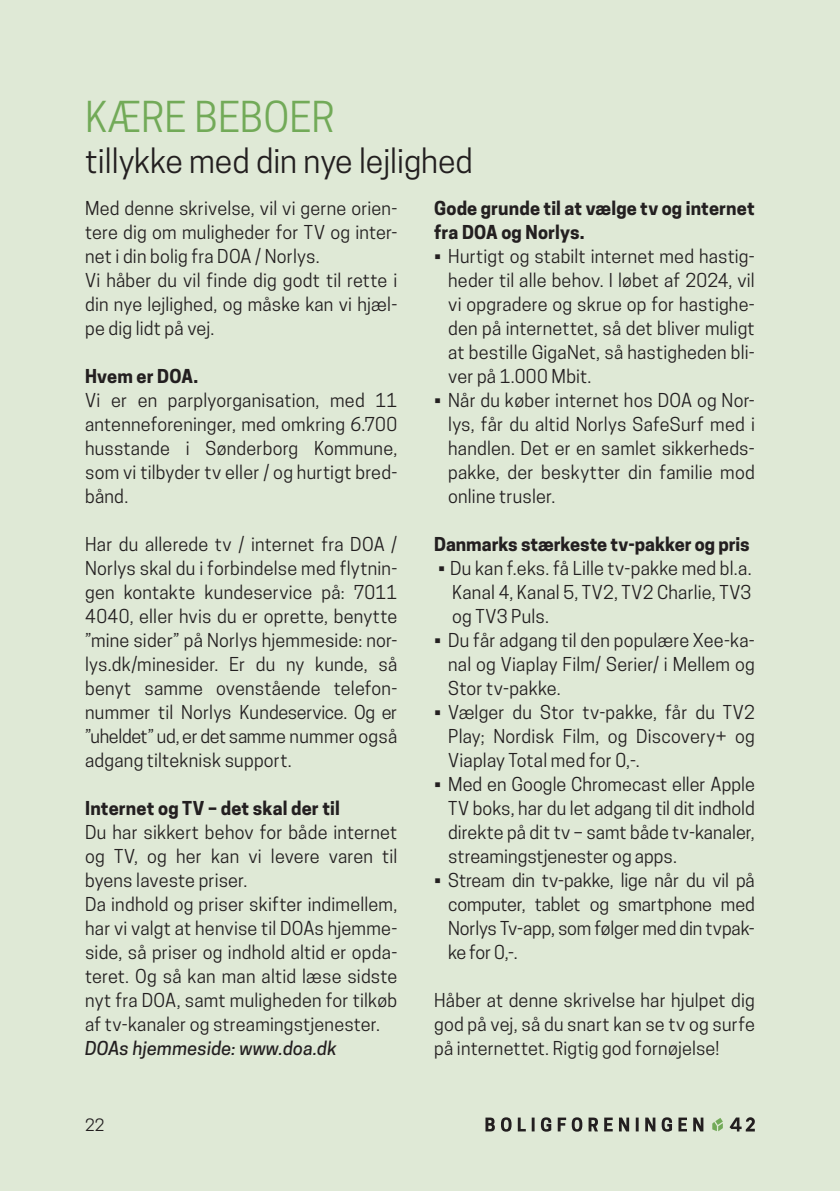
<style>
.page{position:relative;width:840px;height:1191px;background:#fff}
.page>*{position:absolute;margin:0;border:0;box-sizing:border-box;transform-origin:0 0}
.Overskrift{font:40px "Cooper Hewitt";color:#72aa58}
.Overskrift-2{font:32px "Cooper Hewitt";color:#231f20}
.Brødtekst{font:18px/24px "Cooper Hewitt";letter-spacing:.01em;color:#231f20;text-align:justify}
.Brødtekst-2{font:700 18px "Cooper Hewitt";color:#231f20}
.Brødtekst_FED{font:700 18px/24px "Cooper Hewitt";letter-spacing:.01em;color:#231f20}
.Brødtekst-3{font:italic 500 18px "Cooper Hewitt";letter-spacing:.005em;color:#231f20}
.t1{font:16px "Cooper Hewitt";color:#231f20}
</style>
<div class="page">
<div style="left:0;top:0;width:839px;height:1191px;background:#dfe9d6"></div>
<svg style="left:485px;top:1117px;width:269px;height:14px"></svg>
<p class="Overskrift" style="left:85px;top:94px;width:251px">KÆRE BEBOER</p>
<p class="Overskrift-2" style="left:85px;top:142px;width:389px">tillykke med din nye lejlighed</p>
<p class="Brødtekst" style="left:85px;top:196px;width:313px">Med denne skrivelse, vil vi gerne orien&shy;tere dig om muligheder for TV og inter&shy;net i din bolig fra DOA / Norlys.</p>
<p class="Brødtekst" style="left:85px;top:268px;width:313px">Vi håber du vil finde dig godt til rette i din nye lejlighed, og måske kan vi hjæl&shy;pe dig lidt på vej.</p>
<p class="Brødtekst-2" style="left:85px;top:365px;width:115px">Hvem er DOA.</p>
<p class="Brødtekst" style="left:85px;top:388px;width:313px">Vi er en parplyorganisation, med 11 antenneforeninger, med omkring 6.700 husstande i Sønderborg Kommune, som vi tilbyder tv eller / og hurtigt bred&shy;bånd.</p>
<p class="Brødtekst" style="left:85px;top:532px;width:313px">Har du allerede tv / internet fra DOA / Norlys skal du i forbindelse med flytnin&shy;gen kontakte kundeservice på: 7011<br>4040, eller hvis du er oprette, benytte ”mine sider” på Norlys hjemmeside: nor&shy;lys.dk/minesider. Er du ny kunde, så benyt samme ovenstående telefon&shy;nummer til Norlys Kundeservice. Og er ”uheldet” ud, er det samme nummer også adgang tilteknisk support.</p>
<p class="Brødtekst-2" style="left:85px;top:797px;width:256px">Internet og TV – det skal der til</p>
<p class="Brødtekst" style="left:85px;top:820px;width:313px">Du har sikkert behov for både internet og TV, og her kan vi levere varen til byens laveste priser.</p>
<p class="Brødtekst" style="left:85px;top:892px;width:313px">Da indhold og priser skifter indimellem, har vi valgt at henvise til DOAs hjemme&shy;side, så priser og indhold altid er opda&shy;teret. Og så kan man altid læse sidste nyt fra DOA, samt muligheden for tilkøb af tv-kanaler og streamingstjenester.</p>
<p class="Brødtekst-3" style="left:85px;top:1037px;width:253px">DOAs hjemmeside: www.doa.dk</p>
<p class="t1" style="left:85px;top:1115px;width:21px">22</p>
<p class="Brødtekst_FED" style="left:434px;top:196px;width:322px">Gode grunde til at vælge tv og internet fra DOA og Norlys.</p>
<p class="Brødtekst" style="left:448px;top:244px;width:308px;text-indent:-14px">• Hurtigt og stabilt internet med hastig&shy;heder til alle behov. I løbet af 2024, vil vi opgradere og skrue op for hastighe&shy;den på internettet, så det bliver muligt at bestille GigaNet, så hastigheden bli&shy;ver på 1.000 Mbit.</p>
<p class="Brødtekst" style="left:448px;top:388px;width:308px;text-indent:-14px">• Når du køber internet hos DOA og Nor&shy;lys, får du altid Norlys SafeSurf med i handlen. Det er en samlet sikkerheds&shy;pakke, der beskytter din familie mod online trusler.</p>
<p class="Brødtekst-2" style="left:434px;top:533px;width:317px">Danmarks stærkeste tv-pakker og pris</p>
<p class="Brødtekst" style="left:452px;top:556px;width:301px;text-indent:-14px">• Du kan f.eks. få Lille tv-pakke med bl.a.<br>Kanal 4, Kanal 5, TV2, TV2 Charlie, TV3 og TV3 Puls.</p>
<p class="Brødtekst" style="left:448px;top:628px;width:308px;text-indent:-14px">• Du får adgang til den populære Xee-ka&shy;nal og Viaplay Film/ Serier/ i Mellem og Stor tv-pakke.</p>
<p class="Brødtekst" style="left:448px;top:700px;width:308px;text-indent:-14px">• Vælger du Stor tv-pakke, får du TV2<br>Play; Nordisk Film, og Discovery+ og Viaplay Total med for 0,-.</p>
<p class="Brødtekst" style="left:448px;top:772px;width:308px;text-indent:-14px">• Med en Google Chromecast eller Apple TV boks, har du let adgang til dit indhold direkte på dit tv – samt både tv-kanaler, streamingstjenester og apps.</p>
<p class="Brødtekst" style="left:448px;top:868px;width:308px;text-indent:-14px">• Stream din tv-pakke, lige når du vil på computer, tablet og smartphone med Norlys Tv-app, som følger med din tvpak&shy;ke for 0,-.</p>
<p class="Brødtekst" style="left:434px;top:988px;width:322px">Håber at denne skrivelse har hjulpet dig god på vej, så du snart kan se tv og surfe på internettet. Rigtig god fornøjelse!</p>
</div>
